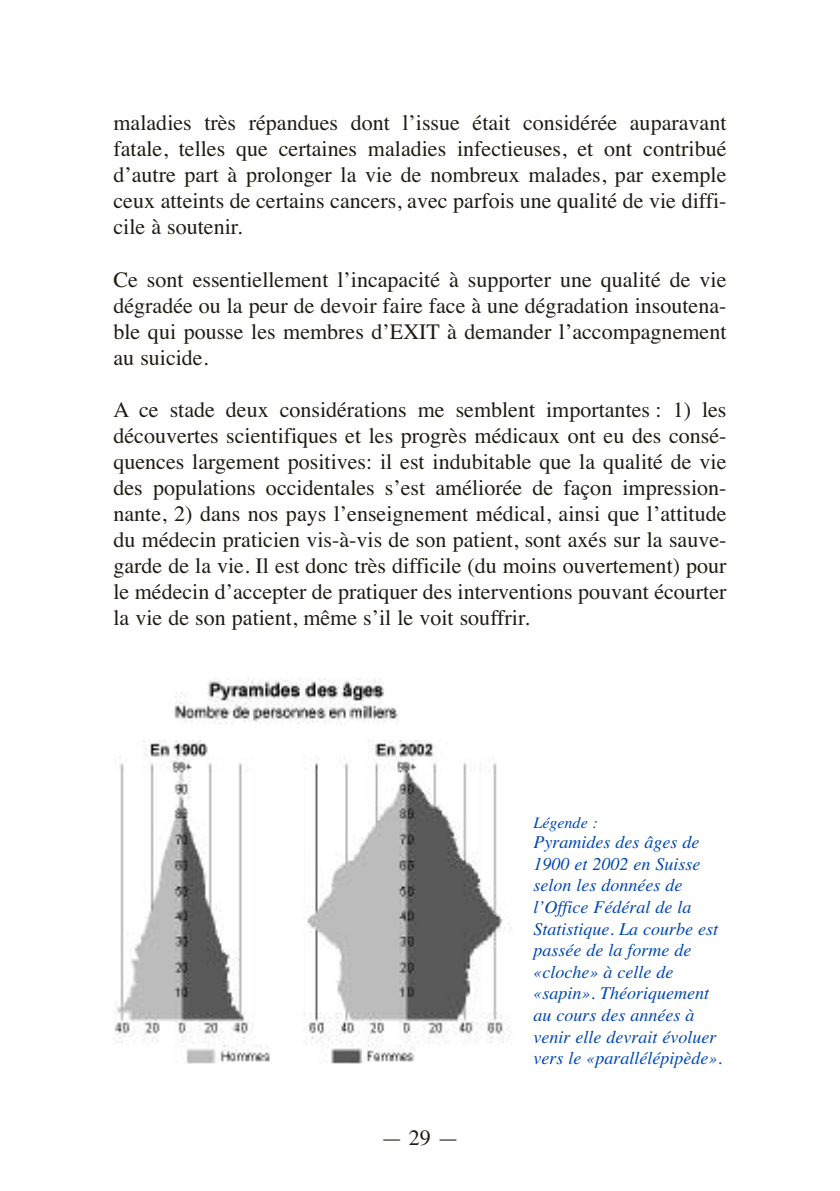
<style>
.page{position:relative;width:840px;height:1191px;background:#fff}
.page>*{position:absolute;margin:0;border:0;box-sizing:border-box;transform-origin:0 0}
.t1{font:22px/26px "Times";color:#201c14;text-align:justify}
.t2{font:italic 18px/21.6px "Times";color:#0048aa}
.t3{font:italic 16px "Times";color:#0048aa}
</style>
<div class="page">
<img style="left:114px;top:678px;width:398px;height:385px">
<p class="t1" style="left:113px;top:110px;width:614px">maladies très répandues dont l’issue était considérée auparavant fatale, telles que certaines maladies infectieuses, et ont contribué d’autre part à prolonger la vie de nombreux malades, par exemple ceux atteints de certains cancers, avec parfois une qualité de vie diffi&shy;cile à soutenir.</p>
<p class="t1" style="left:113px;top:266px;width:614px">Ce sont essentiellement l’incapacité à supporter une qualité de vie dégradée ou la peur de devoir faire face à une dégradation insoutena&shy;ble qui pousse les membres d’EXIT à demander l’accompagnement au suicide.</p>
<p class="t1" style="left:113px;top:396px;width:614px">A ce stade deux considérations me semblent importantes : 1) les découvertes scientifiques et les progrès médicaux ont eu des consé&shy;quences largement positives: il est indubitable que la qualité de vie des populations occidentales s’est améliorée de façon impression&shy;nante, 2) dans nos pays l’enseignement médical, ainsi que l’attitude du médecin praticien vis-à-vis de son patient, sont axés sur la sauve&shy;garde de la vie. Il est donc très difficile (du moins ouvertement) pour le médecin d’accepter de pratiquer des interventions pouvant écourter la vie de son patient, même s’il le voit souffrir.</p>
<p class="t1" style="left:380px;top:1124px;width:80px">—29—</p>
<p class="t3" style="left:533px;top:812px;width:65px">Légende :</p>
<p class="t2" style="left:533px;top:831px;width:190px">Pyramides des âges de<br>1900 et 2002 en Suisse selon les données de l’Office Fédéral de la<br>Statistique. La courbe est passée de la forme de «cloche» à celle de «sapin». Théoriquement au cours des années à venir elle devrait évoluer vers le «parallélépipède».</p>
</div>
